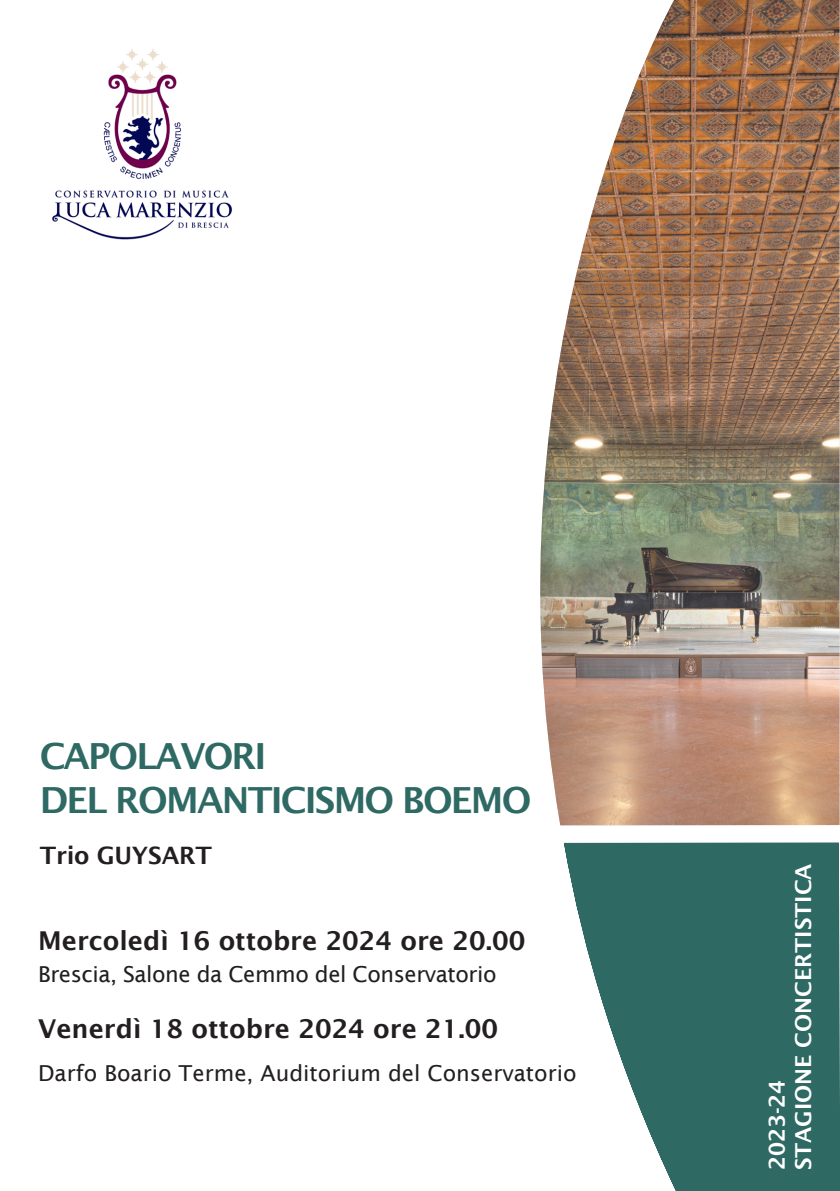
<style>
.page{position:relative;width:840px;height:1191px;background:#fff}
.page>*{position:absolute;margin:0;border:0;box-sizing:border-box;transform-origin:0 0}
.t1{font:600 36px "Lucida Sans";letter-spacing:-.05em;color:#2e6964}
.t2{font:600 26px "Lucida Sans";color:#231f20}
.t3{font:600 24px "Lucida Sans";letter-spacing:-.01em;color:#231f20}
.t4{font:22px "Lucida Sans";color:#231f20}
.t5{font:22px "Lucida Sans";letter-spacing:-.02em;color:#231f20}
.t6{font:600 22px "Lucida Sans";color:#fff}
</style>
<div class="page">
<img style="left:52px;top:48px;width:180px;height:192px">
<svg style="left:564px;top:842px;width:275px;height:349px;fill:#2e6964"></svg>
<img style="left:540px;top:0;width:299px;height:825px">
<p class="t1" style="left:40px;top:735px;width:228px">CAPOLAVORI</p>
<p class="t1" style="left:40px;top:779px;width:493px">DEL ROMANTICISMO BOEMO</p>
<p class="t3" style="left:40px;top:841px;width:174px">Trio GUYSART</p>
<p class="t2" style="left:38px;top:925px;width:488px">Mercoledì 16 ottobre 2024 ore 20.00</p>
<p class="t5" style="left:38px;top:961px;width:459px">Brescia, Salone da Cemmo del Conservatorio</p>
<p class="t2" style="left:38px;top:1013px;width:461px">Venerdì 18 ottobre 2024 ore 21.00</p>
<p class="t4" style="left:38px;top:1060px;width:539px">Darfo Boario Terme, Auditorium del Conservatorio</p>
<p class="t6" style="left:764px;top:1170px;width:92px;rotate:-90deg">2023-24</p>
<p class="t6" style="left:790px;top:1170px;width:308px;rotate:-90deg">STAGIONE CONCERTISTICA</p>
</div>
